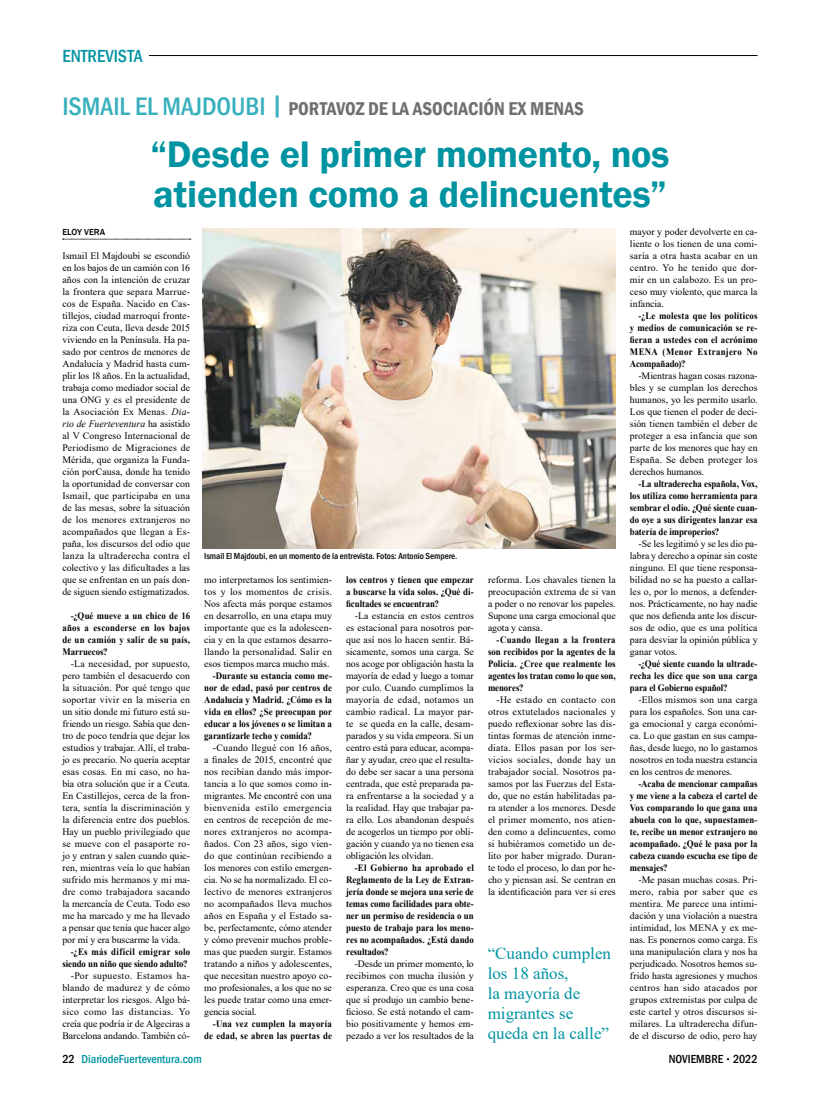
<style>
.page{position:relative;width:820px;height:1106px;background:#fff}
.page>*{position:absolute;margin:0;border:0;box-sizing:border-box;transform-origin:0 0}
.t1{font:600 38px/40px "Franklin Gothic";letter-spacing:-.01em;color:#0093a2}
.t2{font:600 condensed 19px "Franklin Gothic";color:#6f6f6f}
.t3{font:500 condensed 18px "Franklin Gothic";color:#0093a2}
.t4{font:17px/20px "Times New Roman";color:#0093a2}
.t5{font:500 condensed 12px "Franklin Gothic";color:#0093a2}
.t6{font:500 condensed 12px "Franklin Gothic";color:#000}
.t7{font:9.8px/12px "Times New Roman";color:#000;text-align:justify}
.t8{font:700 9.8px/12px "Times New Roman";letter-spacing:.005em;color:#000;text-align:justify;scale:.9 1}
.t9{font:500 condensed 9px "Franklin Gothic";color:#000}
.t10{font:500 9px "Franklin Gothic";color:#000}
.s1{font-weight:500;font-size:26px;color:#38b0be}
.s2{font-style:italic}
.s3{color:#000}
.s4{font-size:8px}
</style>
<div class="page">
<hr style="left:149px;top:55px;width:608px;height:1px;background:#000">
<svg style="left:63px;top:239px;width:128px;height:1px"></svg>
<img style="left:203px;top:228px;width:412px;height:320px">
<h3 class="t3" style="left:62px;top:44px;width:82px">ENTREVISTA</h3>
<h2 class="t2" style="left:62px;top:96px;width:523px"><span class="s1">ISMAIL EL MAJDOUBI |</span> PORTAVOZ DE LA ASOCIACIÓN EX MENAS</h2>
<h1 class="t1" style="left:150px;top:135px;width:520px">“Desde el primer momento, nos atienden como a delincuentes”</h1>
<p class="t10" style="left:62px;top:226px;width:44px">ELOY VERA</p>
<p class="t7" style="left:629px;top:225px;width:129px">mayor y poder devolverte en ca&shy;liente o los tienen de una comi&shy;saría a otra hasta acabar en un centro. Yo he tenido que dor&shy;mir en un calabozo. Es un pro&shy;ceso muy violento, que marca la infancia.</p>
<p class="t8" style="left:629px;top:309px;width:143px;text-indent:9px">-¿Le molesta que los políticos y medios de comunicación se re&shy;fieran a ustedes con el acrónimo MENA (Menor Extranjero No Acompañado)?</p>
<p class="t7" style="left:629px;top:369px;width:129px;text-indent:9px">-Mientras hagan cosas razona&shy;bles y se cumplan los derechos humanos, yo les permito usarlo.<br>Los que tienen el poder de deci&shy;sión tienen también el deber de proteger a esa infancia que son parte de los menores que hay en España. Se deben proteger los derechos humanos.</p>
<p class="t8" style="left:629px;top:477px;width:143px;text-indent:9px">-La ultraderecha española, Vox, los utiliza como herramienta para sembrar el odio. ¿Qué siente cuan&shy;do oye a sus dirigentes lanzar esa batería de improperios?</p>
<p class="t7" style="left:629px;top:537px;width:129px;text-indent:9px">-Se les legitimó y se les dio pa&shy;labra y derecho a opinar sin coste ninguno. El que tiene responsa&shy;bilidad no se ha puesto a callar&shy;les o, por lo menos, a defender&shy;nos. Prácticamente, no hay nadie que nos defienda ante los discur&shy;sos de odio, que es una política para desviar la opinión pública y ganar votos.</p>
<p class="t8" style="left:629px;top:657px;width:143px;text-indent:9px">-¿Qué siente cuando la ultrade&shy;recha les dice que son una carga para el Gobierno español?</p>
<p class="t7" style="left:629px;top:693px;width:129px;text-indent:9px">-Ellos mismos son una carga para los españoles. Son una car&shy;ga emocional y carga económi&shy;ca. Lo que gastan en sus campa&shy;ñas, desde luego, no lo gastamos nosotros en toda nuestra estancia en los centros de menores.</p>
<p class="t8" style="left:629px;top:777px;width:143px;text-indent:9px">-Acaba de mencionar campañas y me viene a la cabeza el cartel de Vox comparando lo que gana una abuela con lo que, supuestamen&shy;te, recibe un menor extranjero no acompañado. ¿Qué le pasa por la cabeza cuando escucha ese tipo de mensajes?</p>
<p class="t7" style="left:629px;top:873px;width:129px;text-indent:9px">-Me pasan muchas cosas. Pri&shy;mero, rabia por saber que es mentira. Me parece una intimi&shy;dación y una violación a nuestra intimidad, los MENA y ex me&shy;nas. Es ponernos como carga. Es una manipulación clara y nos ha perjudicado. Nosotros hemos su&shy;frido hasta agresiones y muchos centros han sido atacados por grupos extremistas por culpa de este cartel y otros discursos si&shy;milares. La ultraderecha difun&shy;de el discurso de odio, pero hay</p>
<p class="t7" style="left:62px;top:249px;width:129px">Ismail El Majdoubi se escondió en los bajos de un camión con 16 años con la intención de cruzar la frontera que separa Marrue&shy;cos de España. Nacido en Cas&shy;tillejos, ciudad marroquí fronte&shy;riza con Ceuta, lleva desde 2015 viviendo en la Península. Ha pa&shy;sado por centros de menores de Andalucía y Madrid hasta cum&shy;plir los 18 años. En la actualidad, trabaja como mediador social de una ONG y es el presidente de la Asociación Ex Menas. <span class="s2">Dia&shy;rio de Fuerteventura</span> ha asistido al V Congreso Internacional de Periodismo de Migraciones de Mérida, que organiza la Funda&shy;ción porCausa, donde ha tenido la oportunidad de conversar con Ismail, que participaba en una de las mesas, sobre la situación de los menores extranjeros no acompañados que llegan a Es&shy;paña, los discursos del odio que lanza la ultraderecha contra el colectivo y las dificultades a las que se enfrentan en un país don&shy;de siguen siendo estigmatizados.</p>
<p class="t8" style="left:62px;top:609px;width:143px;text-indent:9px">-¿Qué mueve a un chico de 16 años a esconderse en los bajos de un camión y salir de su país, Marruecos?</p>
<p class="t7" style="left:62px;top:657px;width:129px;text-indent:9px">-La necesidad, por supuesto, pero también el desacuerdo con la situación. Por qué tengo que soportar vivir en la miseria en un sitio donde mi futuro está su&shy;friendo un riesgo. Sabía que den&shy;tro de poco tendría que dejar los estudios y trabajar. Allí, el traba&shy;jo es precario. No quería aceptar esas cosas. En mi caso, no ha&shy;bía otra solución que ir a Ceuta.<br>En Castillejos, cerca de la fron&shy;tera, sentía la discriminación y la diferencia entre dos pueblos.<br>Hay un pueblo privilegiado que se mueve con el pasaporte ro&shy;jo y entran y salen cuando quie&shy;ren, mientras veía lo que habían sufrido mis hermanos y mi ma&shy;dre como trabajadora sacando la mercancía de Ceuta. Todo eso me ha marcado y me ha llevado a pensar que tenía que hacer algo por mí y era buscarme la vida.</p>
<p class="t8" style="left:62px;top:945px;width:143px;text-align:right">-¿Es más difícil emigrar solo siendo un niño que siendo adulto?</p>
<p class="t7" style="left:62px;top:969px;width:129px;text-indent:9px">-Por supuesto. Estamos ha&shy;blando de madurez y de cómo interpretar los riesgos. Algo bá&shy;sico como las distancias. Yo creía que podría ir de Algeciras a Barcelona andando. También có-</p>
<p class="t9" style="left:204px;top:550px;width:254px">Ismail El Majdoubi, en un momento de la entrevista. Fotos: Antonio Sempere.</p>
<p class="t7" style="left:488px;top:573px;width:129px">reforma. Los chavales tienen la preocupación extrema de si van a poder o no renovar los papeles.<br>Supone una carga emocional que agota y cansa.</p>
<p class="t8" style="left:488px;top:633px;width:143px;text-indent:9px">-Cuando llegan a la frontera son recibidos por la agentes de la Policía. ¿Cree que realmente los agentes los tratan como lo que son, menores?</p>
<p class="t7" style="left:488px;top:693px;width:129px;text-indent:9px">-He estado en contacto con otros extutelados nacionales y puedo reflexionar sobre las dis&shy;tintas formas de atención inme&shy;diata. Ellos pasan por los ser&shy;vicios sociales, donde hay un trabajador social. Nosotros pa&shy;samos por las Fuerzas del Esta&shy;do, que no están habilitadas pa&shy;ra atender a los menores. Desde el primer momento, nos atien&shy;den como a delincuentes, como si hubiéramos cometido un de&shy;lito por haber migrado. Duran&shy;te todo el proceso, lo dan por he&shy;cho y piensan así. Se centran en la identificación para ver si eres</p>
<p class="t7" style="left:204px;top:573px;width:129px">mo interpretamos los sentimien&shy;tos y los momentos de crisis.<br>Nos afecta más porque estamos en desarrollo, en una etapa muy importante que es la adolescen&shy;cia y en la que estamos desarro&shy;llando la personalidad. Salir en esos tiempos marca mucho más.</p>
<p class="t8" style="left:204px;top:669px;width:143px;text-indent:9px">-Durante su estancia como me&shy;nor de edad, pasó por centros de Andalucía y Madrid. ¿Cómo es la vida en ellos? ¿Se preocupan por educar a los jóvenes o se limitan a garantizarle techo y comida?</p>
<p class="t7" style="left:204px;top:741px;width:129px;text-indent:9px">-Cuando llegué con 16 años, a finales de 2015, encontré que nos recibían dando más impor&shy;tancia a lo que somos como in&shy;migrantes. Me encontré con una bienvenida estilo emergencia en centros de recepción de me&shy;nores extranjeros no acompa&shy;ñados. Con 23 años, sigo vien&shy;do que continúan recibiendo a los menores con estilo emergen&shy;cia. No se ha normalizado. El co&shy;lectivo de menores extranjeros no acompañados lleva muchos años en España y el Estado sa&shy;be, perfectamente, cómo atender y cómo prevenir muchos proble&shy;mas que pueden surgir. Estamos tratando a niños y adolescentes, que necesitan nuestro apoyo co&shy;mo profesionales, a los que no se les puede tratar como una emer&shy;gencia social.</p>
<p class="t8" style="left:204px;top:1017px;width:143px;text-align:right">-Una vez cumplen la mayoría de edad, se abren las puertas de</p>
<p class="t8" style="left:346px;top:573px;width:143px">los centros y tienen que empezar a buscarse la vida solos. ¿Qué di&shy;ficultades se encuentran?</p>
<p class="t7" style="left:346px;top:609px;width:129px;text-indent:9px">-La estancia en estos centros es estacional para nosotros por&shy;que así nos lo hacen sentir. Bá&shy;sicamente, somos una carga. Se nos acoge por obligación hasta la mayoría de edad y luego a tomar por culo. Cuando cumplimos la mayoría de edad, notamos un cambio radical. La mayor par&shy;te se queda en la calle, desam&shy;parados y su vida empeora. Si un centro está para educar, acompa&shy;ñar y ayudar, creo que el resulta&shy;do debe ser sacar a una persona centrada, que esté preparada pa&shy;ra enfrentarse a la sociedad y a la realidad. Hay que trabajar pa&shy;ra ello. Los abandonan después de acogerlos un tiempo por obli&shy;gación y cuando ya no tienen esa obligación les olvidan.</p>
<p class="t8" style="left:346px;top:861px;width:143px;text-indent:9px">-El Gobierno ha aprobado el Reglamento de la Ley de Extran&shy;jería donde se mejora una serie de temas como facilidades para obte&shy;ner un permiso de residencia o un puesto de trabajo para los meno&shy;res no acompañados. ¿Está dando resultados?</p>
<p class="t7" style="left:346px;top:957px;width:129px;text-indent:9px">-Desde un primer momento, lo recibimos con mucha ilusión y esperanza. Creo que es una cosa que sí produjo un cambio bene&shy;ficioso. Se está notando el cam&shy;bio positivamente y hemos em&shy;pezado a ver los resultados de la</p>
<h3 class="t4" style="left:487px;top:942px;width:125px">“Cuando cumplen los 18 años,<br>la mayoría de migrantes se queda en la calle”</h3>
<p class="t5" style="left:62px;top:1050px;width:141px"><span class="s3">22</span> DiariodeFuerteventura.com</p>
<p class="t6" style="left:668px;top:1050px;width:90px">NOVIEMBRE <span class="s4">•</span> 2022</p>
</div>
